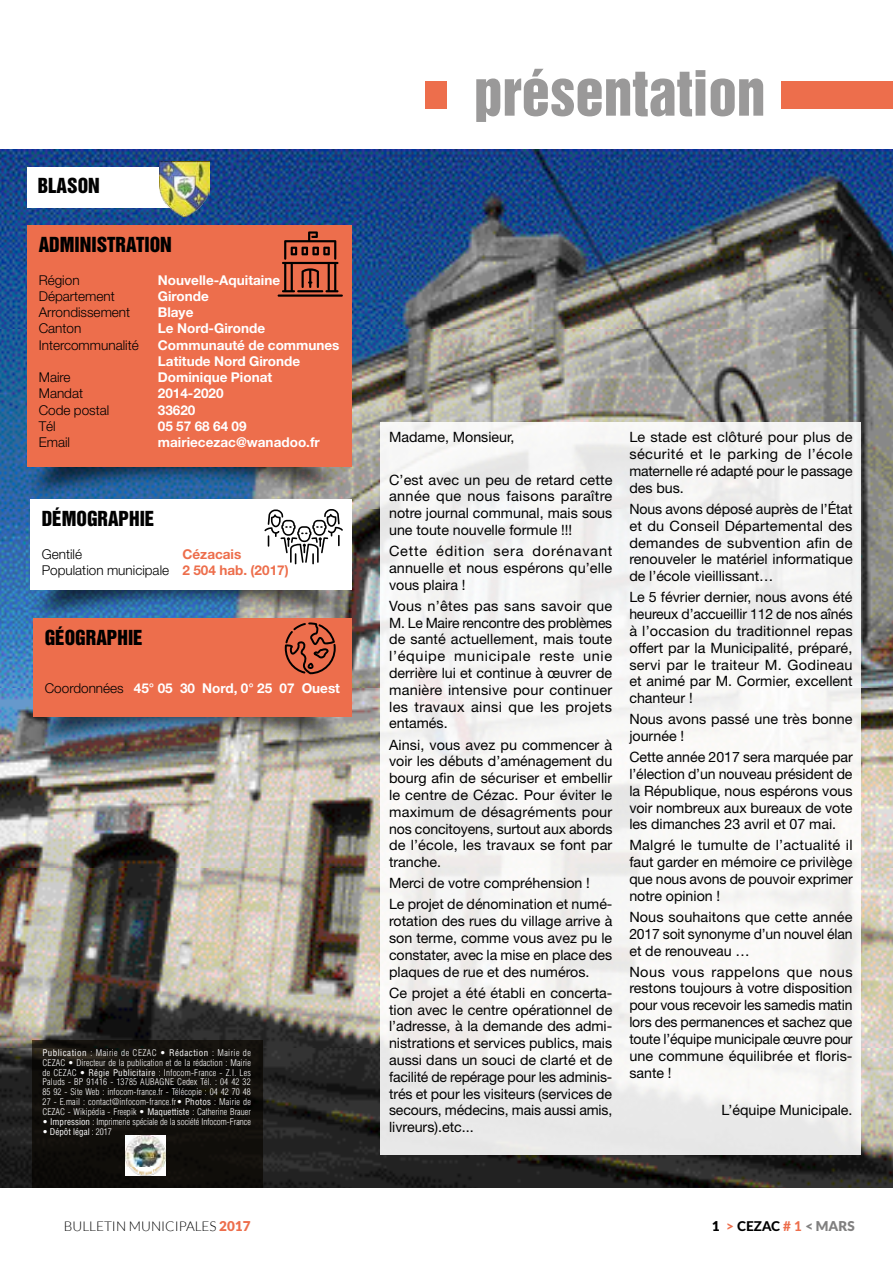
<style>
.page{position:relative;width:893px;height:1263px;background:#fff}
.page>*{position:absolute;margin:0;border:0;box-sizing:border-box;transform-origin:0 0}
.t1{font:57px "Helvetica Inserat LT";color:#9a9999}
.t2{font:18.9px "Helvetica Inserat LT";color:#000}
.t3{font:14.25px/16.8px "Helvetica Neue LT";color:#000;text-align:justify}
.t4{font:700 13.5px/16.2px "Helvetica Neue LT";color:#fff}
.t5{font:300 13.5px "Helvetica Neue LT";color:#000}
.t6{font:700 13.5px/16.2px "Helvetica Neue LT";color:#ed6e4c}
.t7{font:300 13.5px "Lato";color:#000}
.t8{font:800 13.5px "Lato";color:#000}
.t9{font:300 condensed 9px/9.9px "Helvetica";letter-spacing:.005em;color:#fff;text-align:justify}
.t10{font:condensed 9px "Helvetica";color:#fff}
.s1{font-weight:300;color:#000}
.s2{font-weight:400}
.s3{font-weight:300}
.s4{font-weight:900;color:#ed6e4c}
.s5{font-weight:900}
.s6{color:#ed6e4c}
.s7{font-weight:900;color:#818080}
</style>
<div class="page">
<img style="left:0;top:150px;width:893px;height:1037px">
<div style="left:32px;top:1039px;width:231px;height:148px;background:#100e0a"></div>
<div style="left:425px;top:81px;width:21px;height:27px;background:#ed6e4c"></div>
<div style="left:781px;top:81px;width:112px;height:27px;background:#ed6e4c"></div>
<img style="left:125px;top:1135px;width:40px;height:40px">
<div style="left:28px;top:168px;width:146px;height:40px;background:#fff"></div>
<img style="left:159px;top:162px;width:50px;height:54px">
<div style="left:27px;top:546px;width:327px;height:78px;background:#000;opacity:.63"></div>
<div style="left:29px;top:673px;width:324px;height:77px;background:#000;opacity:.63"></div>
<div style="left:23px;top:423px;width:326px;height:78px;background:#000;opacity:.63"></div>
<div style="left:33px;top:618px;width:319px;height:98px;background:#ed6e4c"></div>
<svg style="left:284px;top:622px;width:52px;height:53px"></svg>
<div style="left:30px;top:499px;width:322px;height:91px;background:#fff"></div>
<svg style="left:264px;top:509px;width:79px;height:56px"></svg>
<div style="left:27px;top:226px;width:325px;height:241px;background:#ed6e4c"></div>
<hr style="left:278px;top:294px;width:65px;height:3px;background:#000">
<svg style="left:282px;top:231px;width:56px;height:61px"></svg>
<div style="left:381px;top:423px;width:480px;height:732px;background:linear-gradient(to right,#f2f1f0,#f6f5f4)"></div>
<h2 class="t2" style="left:38px;top:174px;width:64px">BLASON</h2>
<h1 class="t1" style="left:474px;top:59px;width:293px">PRÉSENTATION</h1>
<h2 class="t2" style="left:39px;top:233px;width:135px">ADMINISTRATION</h2>
<p class="t5" style="left:39px;top:272px;width:42px">Région</p>
<p class="t4" style="left:158px;top:271px;width:124px">Nouvelle-Aquitaine</p>
<p class="t5" style="left:39px;top:288px;width:77px">Département</p>
<p class="t4" style="left:158px;top:288px;width:53px">Gironde</p>
<p class="t5" style="left:39px;top:304px;width:93px">Arrondissement</p>
<p class="t4" style="left:158px;top:304px;width:37px">Blaye</p>
<p class="t5" style="left:39px;top:320px;width:44px">Canton</p>
<p class="t4" style="left:158px;top:320px;width:109px">Le Nord-Gironde</p>
<p class="t5" style="left:39px;top:337px;width:102px">Intercommunalité</p>
<p class="t4" style="left:158px;top:336px;width:183px">Communauté de communes<br>Latitude Nord Gironde</p>
<p class="t5" style="left:39px;top:369px;width:33px">Maire</p>
<p class="t4" style="left:158px;top:369px;width:116px">Dominique Pionat</p>
<p class="t5" style="left:39px;top:385px;width:46px">Mandat</p>
<p class="t4" style="left:158px;top:385px;width:67px">2014-2020</p>
<p class="t5" style="left:39px;top:402px;width:72px">Code postal</p>
<p class="t4" style="left:158px;top:401px;width:39px">33620</p>
<p class="t5" style="left:39px;top:418px;width:19px">Tél</p>
<p class="t4" style="left:158px;top:418px;width:90px">05 57 68 64 09</p>
<p class="t5" style="left:39px;top:434px;width:33px">Email</p>
<p class="t4" style="left:158px;top:434px;width:163px">mairiecezac@wanadoo.fr</p>
<p class="t3" style="left:389px;top:429px;width:127px">Madame, Monsieur,</p>
<p class="t3" style="left:389px;top:471px;width:225px">C’est avec un peu de retard cette année que nous faisons paraître notre journal communal, mais sous une toute nouvelle formule !!!</p>
<p class="t3" style="left:389px;top:542px;width:225px">Cette édition sera dorénavant annuelle et nous espérons qu’elle vous plaira !</p>
<p class="t3" style="left:389px;top:597px;width:225px">Vous n’êtes pas sans savoir que M. Le Maire rencontre des problèmes de santé actuellement, mais toute l’équipe municipale reste unie derrière lui et continue à œuvrer de manière intensive pour continuer les travaux ainsi que les projets entamés.</p>
<p class="t3" style="left:389px;top:736px;width:225px">Ainsi, vous avez pu commencer à voir les débuts d’aménagement du bourg afin de sécuriser et embellir le centre de Cézac. Pour éviter le maximum de désagréments pour nos concitoyens, surtout aux abords de l’école, les travaux se font par tranche.</p>
<p class="t3" style="left:389px;top:872px;width:225px;line-height:21px">Merci de votre compréhension !<br>Le projet de dénomination et numé-</p>
<p class="t3" style="left:389px;top:912px;width:225px">rotation des rues du village arrive à son terme, comme vous avez pu le constater, avec la mise en place des plaques de rue et des numéros.</p>
<p class="t3" style="left:389px;top:984px;width:225px">Ce projet a été établi en concerta&shy;tion avec le centre opérationnel de l’adresse, à la demande des admi&shy;nistrations et services publics, mais aussi dans un souci de clarté et de facilité de repérage pour les adminis&shy;trés et pour les visiteurs (services de secours, médecins, mais aussi amis, livreurs).etc...</p>
<h2 class="t2" style="left:42px;top:507px;width:114px">DÉMOGRAPHIE</h2>
<p class="t5" style="left:42px;top:546px;width:42px">Gentilé</p>
<p class="t6" style="left:42px;top:545px;width:249px;text-indent:141px">Cézacais<br><span class="s1">Population municipale</span> 2 504 hab. (2017)</p>
<h2 class="t2" style="left:45px;top:626px;width:99px">GÉOGRAPHIE</h2>
<p class="t4" style="left:45px;top:680px;width:297px"><span class="s1">Coordonnées</span> 45° 05′ 30 Nord, 0° 25′ 07 Ouest</p>
<p class="t9" style="left:43px;top:1047px;width:210px"><span class="s2">Publication</span> : Mairie de CEZAC • <span class="s2">Rédaction</span> : Mairie de CEZAC • Directeur de la publication et de la rédaction : Mairie de CEZAC • <span class="s2">Régie Publicitaire</span> : Infocom-France - Z.I. Les Paluds - BP 91416 - 13785 AUBAGNE Cedex Tél. : 04 42 32<br>85 92 - Site Web : infocom-france.fr - Télécopie : 04 42 70 48<br>27 - E.mail : contact@infocom-france.fr• <span class="s2">Photos</span> : Mairie de CEZAC - Wikipédia - Freepik • <span class="s2">Maquettiste</span> : Catherine Brauer</p>
<p class="t9" style="left:43px;top:1117px;width:210px">• <span class="s2">Impression</span> : Imprimerie spéciale de la société Infocom-France</p>
<p class="t10" style="left:43px;top:1126px;width:71px"><span class="s3">•</span> Dépôt légal <span class="s3">: 2017</span></p>
<p class="t3" style="left:629px;top:429px;width:225px">Le stade est clôturé pour plus de sécurité et le parking de l’école maternelle ré adapté pour le passage des bus.</p>
<p class="t3" style="left:629px;top:500px;width:225px">Nous avons déposé auprès de l’État et du Conseil Départemental des demandes de subvention afin de renouveler le matériel informatique de l’école vieillissant…</p>
<p class="t3" style="left:629px;top:588px;width:225px">Le 5 février dernier, nous avons été heureux d’accueillir 112 de nos aînés à l’occasion du traditionnel repas offert par la Municipalité, préparé, servi par le traiteur M. Godineau et animé par M. Cormier, excellent chanteur !</p>
<p class="t3" style="left:629px;top:710px;width:225px">Nous avons passé une très bonne journée !</p>
<p class="t3" style="left:629px;top:748px;width:225px">Cette année 2017 sera marquée par l’élection d’un nouveau président de la République, nous espérons vous voir nombreux aux bureaux de vote les dimanches 23 avril et 07 mai.</p>
<p class="t3" style="left:629px;top:837px;width:225px">Malgré le tumulte de l’actualité il faut garder en mémoire ce privilège que nous avons de pouvoir exprimer notre opinion !</p>
<p class="t3" style="left:629px;top:908px;width:225px">Nous souhaitons que cette année 2017 soit synonyme d’un nouvel élan et de renouveau …</p>
<p class="t3" style="left:629px;top:963px;width:225px">Nous vous rappelons que nous restons toujours à votre disposition pour vous recevoir les samedis matin lors des permanences et sachez que toute l’équipe municipale œuvre pour une commune équilibrée et floris&shy;sante !</p>
<p class="t3" style="left:722px;top:1102px;width:133px">L’équipe Municipale.</p>
<p class="t7" style="left:64px;top:1219px;width:188px">BULLETIN MUNICIPALES <span class="s4">2017</span></p>
<p class="t8" style="left:712px;top:1216px;width:144px"><span class="s5">1</span> <span class="s6">&gt;</span> CEZAC <span class="s6"># 1</span> <span class="s7">&lt; MARS</span></p>
</div>
